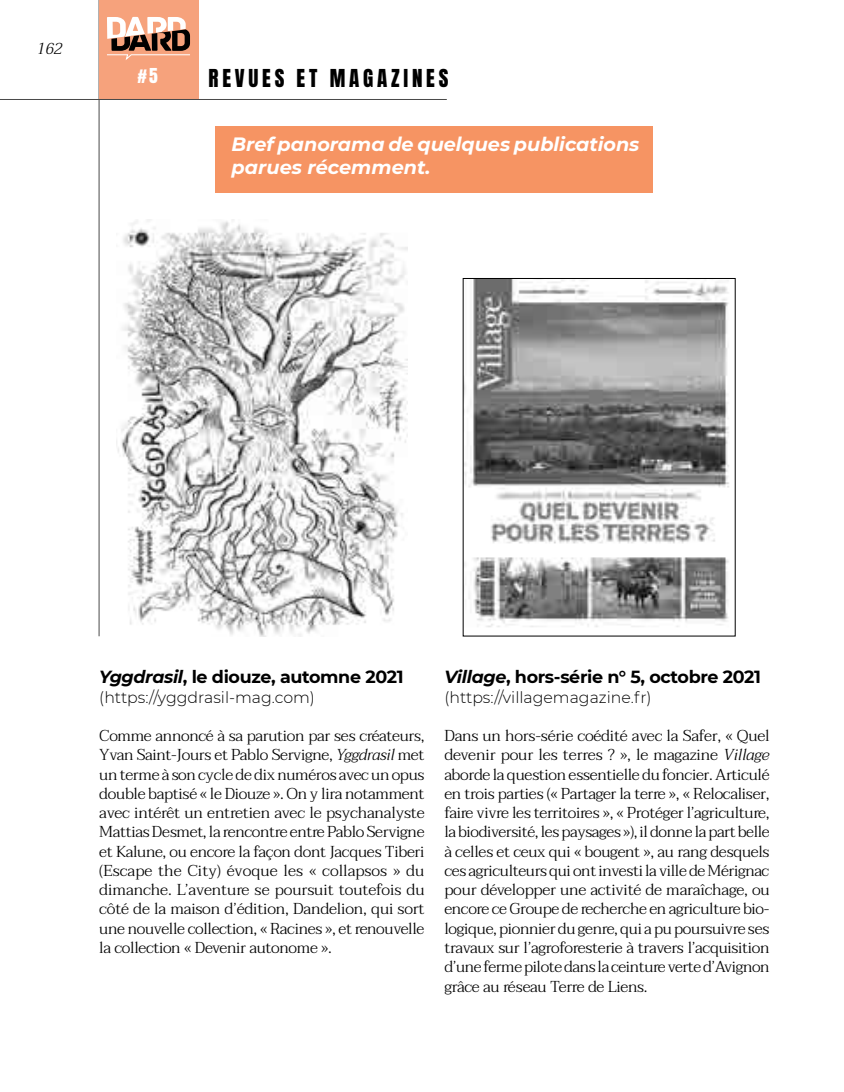
<style>
.page{position:relative;width:844px;height:1092px;background:#fff}
.page>*{position:absolute;margin:0;border:0;box-sizing:border-box;transform-origin:0 0}
.t1{font:21px "Anton";letter-spacing:.18em;color:#000}
.t2{font:italic 700 19.25px/22.8px "Montserrat";color:#fff}
.t3{font:700 17.5px "Montserrat";letter-spacing:-.02em;color:#000}
.t4{font:17.5px "Anton";color:#fff}
.t5{font:300 15.75px/19.2px "Taviraj";letter-spacing:-.02em;color:#000;text-align:justify}
.t6{font:300 15.75px "Montserrat";color:#000}
.t7{font:italic 300 15.75px "Taviraj";color:#000}
.s1{font-style:italic}
</style>
<div class="page">
<hr style="left:99px;top:0;width:1px;height:636px;background:#4a4a49">
<div style="left:99px;top:0;width:99px;height:100px;background:#f6a27c"></div>
<hr style="left:0;top:99px;width:446px;height:1px;background:#4a4a49">
<svg style="left:107px;top:17px;width:83px;height:43px"></svg>
<div style="left:215px;top:126px;width:438px;height:66px;background:#f69463"></div>
<img style="left:116px;top:219px;width:291px;height:418px">
<img style="left:465px;top:280px;width:264px;height:347px">
<p class="t7" style="left:37px;top:39px;width:27px">162</p>
<p class="t4" style="left:137px;top:63px;width:22px">#5</p>
<h1 class="t1" style="left:208px;top:63px;width:241px">REVUES ET MAGAZINES</h1>
<p class="t2" style="left:231px;top:133px;width:409px">Bref panorama de quelques publications parues récemment.</p>
<p class="t3" style="left:99px;top:666px;width:306px"><span class="s1">Yggdrasil</span>, le diouze, automne 2021</p>
<p class="t6" style="left:99px;top:687px;width:217px">(https://yggdrasil-mag.com)</p>
<p class="t5" style="left:99px;top:726px;width:327px">Comme annoncé à sa parution par ses créateurs, Yvan Saint-Jours et Pablo Servigne, <span class="s1">Yggdrasil</span> met un terme à son cycle de dix numéros avec un opus double baptisé « le Diouze ». On y lira notamment avec intérêt un entretien avec le psychanalyste Mattias Desmet, la rencontre entre Pablo Servigne et Kalune, ou encore la façon dont Jacques Tiberi (Escape the City) évoque les « collapsos » du dimanche. L’aventure se poursuit toutefois du côté de la maison d’édition, Dandelion, qui sort une nouvelle collection, « Racines », et renouvelle la collection « Devenir autonome ».</p>
<p class="t3" style="left:444px;top:666px;width:318px"><span class="s1">Village</span>, hors-série n° 5, octobre 2021</p>
<p class="t6" style="left:444px;top:687px;width:209px">(https://villagemagazine.fr)</p>
<p class="t5" style="left:444px;top:726px;width:327px">Dans un hors-série coédité avec la Safer, « Quel devenir pour les terres ? », le magazine <span class="s1">Village </span>aborde la question essentielle du foncier. Articulé en trois parties (« Partager la terre », « Relocaliser, faire vivre les territoires », « Protéger l’agriculture, la biodiversité, les paysages »), il donne la part belle à celles et ceux qui « bougent », au rang desquels ces agriculteurs qui ont investi la ville de Mérignac pour développer une activité de maraîchage, ou encore ce Groupe de recherche en agriculture bio&shy;logique, pionnier du genre, qui a pu poursuivre ses travaux sur l’agroforesterie à travers l’acquisition d’une ferme pilote dans la ceinture verte d’Avignon grâce au réseau Terre de Liens.</p>
</div>
